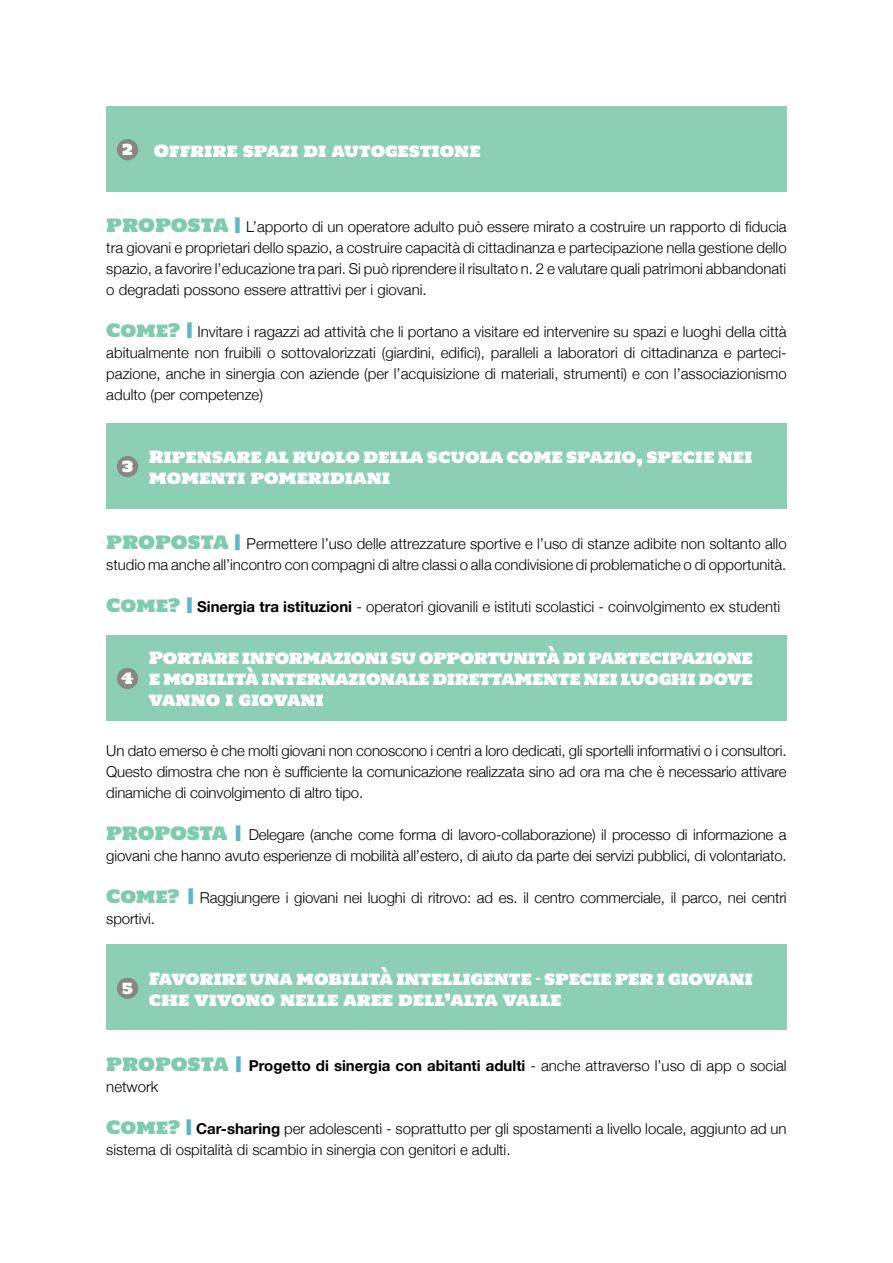
<style>
.page{position:relative;width:893px;height:1263px;background:#fff}
.page>*{position:absolute;margin:0;border:0;box-sizing:border-box;transform-origin:0 0}
.t1{font:16.5px/21px "Holtwood One SC";letter-spacing:-.005em;color:#fff}
.t2{font:300 15px/21px "Helvetica Neue";letter-spacing:-.005em;color:#000}
.t3{font:15px "Holtwood One SC";color:#fff}
.s1{font-family:"Holtwood One SC";font-weight:400;font-size:18px;color:#7fcbae}
.s2{font-family:"Holtwood One SC";font-weight:400;font-size:18px;color:#60b6c6}
.s3{font-weight:700}
</style>
<div class="page">
<div style="left:106px;top:106px;width:681px;height:85px;background:#8dcfb5"></div>
<div style="left:106px;top:423px;width:681px;height:85px;background:#8dcfb5"></div>
<div style="left:106px;top:635px;width:681px;height:85px;background:#8dcfb5"></div>
<div style="left:106px;top:945px;width:681px;height:85px;background:#8dcfb5"></div>
<div style="left:117px;top:139px;width:21px;height:21px;background:#888883;border-radius:50%"></div>
<div style="left:117px;top:456px;width:21px;height:21px;background:#888883;border-radius:50%"></div>
<div style="left:117px;top:668px;width:21px;height:21px;background:#888883;border-radius:50%"></div>
<div style="left:117px;top:978px;width:21px;height:21px;background:#888883;border-radius:50%"></div>
<p class="t3" style="left:122px;top:141px;width:12px">2</p>
<p class="t1" style="left:154px;top:140px;width:328px">Offrire spazi di autogestione</p>
<p class="t2" style="left:106px;top:215px;width:682px;text-align:justify"><span class="s1">PROPOSTA</span> <span class="s2">|</span> L’apporto di un operatore adulto può essere mirato a costruire un rapporto di fiducia tra giovani e proprietari dello spazio, a costruire capacità di cittadinanza e partecipazione nella gestione dello spazio, a favorire l’educazione tra pari. Si può riprendere il risultato n. 2 e valutare quali patrimoni abbandonati o degradati possono essere attrattivi per i giovani.</p>
<p class="t2" style="left:106px;top:320px;width:682px;text-align:justify"><span class="s1">Come?</span> <span class="s2">|</span> Invitare i ragazzi ad attività che li portano a visitare ed intervenire su spazi e luoghi della città abitualmente non fruibili o sottovalorizzati (giardini, edifici), paralleli a laboratori di cittadinanza e parteci&shy;pazione, anche in sinergia con aziende (per l’acquisizione di materiali, strumenti) e con l’associazionismo adulto (per competenze)</p>
<p class="t3" style="left:122px;top:458px;width:13px">3</p>
<p class="t1" style="left:149px;top:447px;width:605px">Ripensare al ruolo della scuola come spazio, specie nei momenti pomeridiani</p>
<p class="t2" style="left:106px;top:532px;width:682px"><span class="s1">PROPOSTA</span> <span class="s2">|</span> Permettere l’uso delle attrezzature sportive e l’uso di stanze adibite non soltanto allo studio ma anche all’incontro con compagni di altre classi o alla condivisione di problematiche o di opportunità.</p>
<p class="t2" style="left:106px;top:595px;width:675px"><span class="s1">Come?</span> <span class="s2">|</span> <span class="s3">Sinergia tra istituzioni</span> - operatori giovanili e istituti scolastici - coinvolgimento ex studenti</p>
<p class="t1" style="left:149px;top:648px;width:605px;text-align:justify">Portare informazioni su opportunità di partecipazione e mobilità internazionale direttamente nei luoghi dove vanno i giovani</p>
<p class="t2" style="left:106px;top:739px;width:682px;text-align:justify">Un dato emerso è che molti giovani non conoscono i centri a loro dedicati, gli sportelli informativi o i consultori.<br>Questo dimostra che non è sufficiente la comunicazione realizzata sino ad ora ma che è necessario attivare dinamiche di coinvolgimento di altro tipo.</p>
<p class="t2" style="left:106px;top:823px;width:682px"><span class="s1">PROPOSTA</span> <span class="s2">|</span> Delegare (anche come forma di lavoro-collaborazione) il processo di informazione a giovani che hanno avuto esperienze di mobilità all’estero, di aiuto da parte dei servizi pubblici, di volontariato.</p>
<p class="t2" style="left:106px;top:886px;width:682px"><span class="s1">Come?</span> <span class="s2">|</span> Raggiungere i giovani nei luoghi di ritrovo: ad es. il centro commerciale, il parco, nei centri sportivi.</p>
<p class="t3" style="left:122px;top:670px;width:14px">4</p>
<p class="t3" style="left:122px;top:980px;width:12px">5</p>
<p class="t1" style="left:149px;top:968px;width:605px">Favorire una mobilità intelligente - specie per i giovani che vivono nelle aree dell’alta valle</p>
<p class="t2" style="left:106px;top:1053px;width:682px"><span class="s1">PROPOSTA</span> <span class="s2">|</span> <span class="s3">Progetto di sinergia con abitanti adulti</span> - anche attraverso l’uso di app o social network</p>
<p class="t2" style="left:106px;top:1116px;width:682px"><span class="s1">Come?</span> <span class="s2">|</span> <span class="s3">Car-sharing</span> per adolescenti - soprattutto per gli spostamenti a livello locale, aggiunto ad un sistema di ospitalità di scambio in sinergia con genitori e adulti.</p>
</div>
